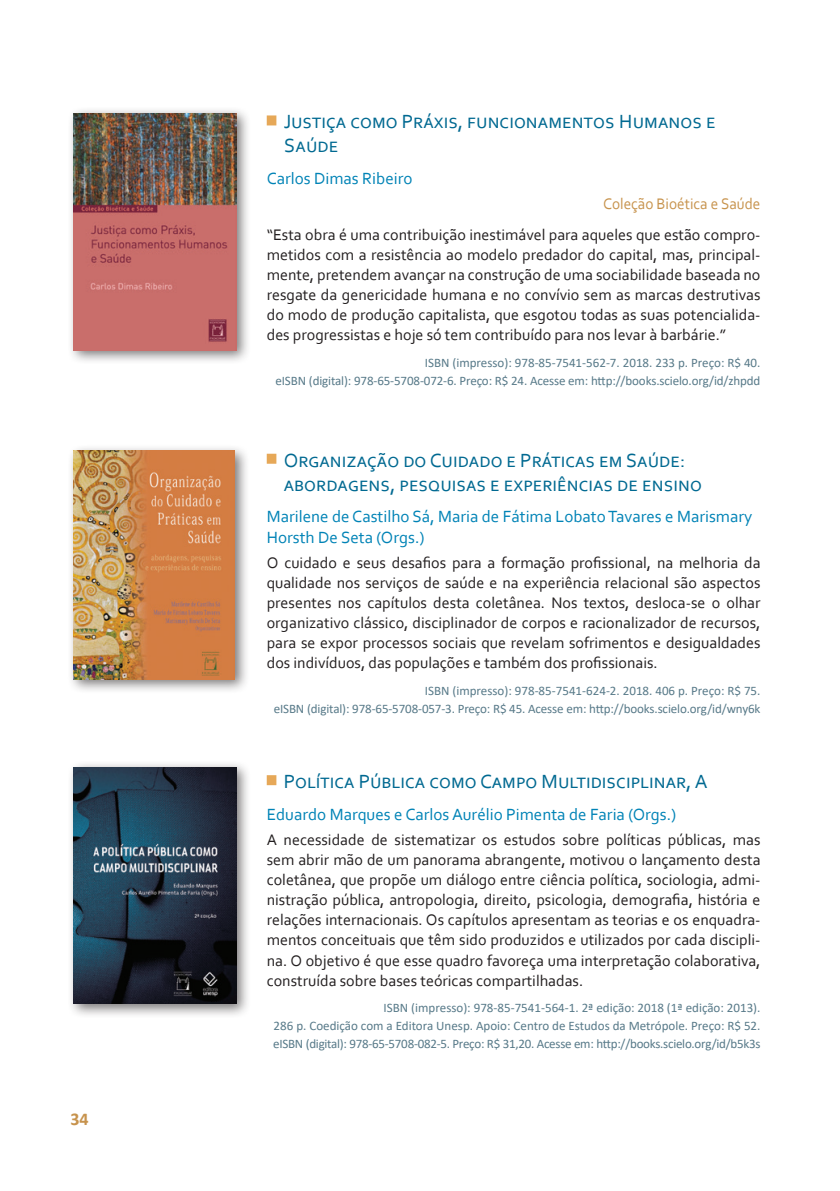
<style>
.page{position:relative;width:840px;height:1191px;background:#fff}
.page>*{position:absolute;margin:0;border:0;box-sizing:border-box;transform-origin:0 0}
.Titulo{font:20px/24px "Corbel";color:#006991}
.t1{font:700 18px "Calibri";color:#c7934d}
.Autor{font:17px/20.4px "Corbel";color:#0083b6}
.Resumo{font:16px/20px "Corbel";color:#231f20;text-align:justify}
.Colecao{font:16px "Corbel";color:#c7934d;scale:.95 1}
.Preço{font:13px/18px "Calibri";letter-spacing:-.01em;color:#587a89;text-align:right}
</style>
<div class="page">
<div style="left:266px;top:115px;width:10px;height:10px;background:#e6a858"></div>
<div style="left:266px;top:454px;width:10px;height:10px;background:#e6a858"></div>
<div style="left:266px;top:775px;width:10px;height:10px;background:#e6a858"></div>
<div style="left:67px;top:444px;width:183px;height:250px;background:#231f20;opacity:.6"></div>
<img style="left:74px;top:451px;width:160px;height:228px">
<div style="left:67px;top:760px;width:184px;height:258px;background:#231f20;opacity:.6"></div>
<img style="left:74px;top:767px;width:162px;height:236px">
<div style="left:67px;top:106px;width:184px;height:259px;background:#231f20;opacity:.6"></div>
<img style="left:74px;top:113px;width:162px;height:237px">
<p class="t1" style="left:70px;top:1106px;width:20px">34</p>
<p class="Titulo" style="left:283px;top:109px;width:433px">Justiça como Práxis, funcionamentos Humanos e<br>Saúde</p>
<p class="Autor" style="left:266px;top:168px;width:147px">Carlos Dimas Ribeiro</p>
<p class="Colecao" style="left:602px;top:194px;width:167px">Coleção Bioética e Saúde</p>
<p class="Resumo" style="left:266px;top:225px;width:495px">“Esta obra é uma contribuição inestimável para aqueles que estão compro&shy;metidos com a resistência ao modelo predador do capital, mas, principal&shy;mente, pretendem avançar na construção de uma sociabilidade baseada no resgate da genericidade humana e no convívio sem as marcas destrutivas do modo de produção capitalista, que esgotou todas as suas potencialida&shy;des progressistas e hoje só tem contribuído para nos levar à barbárie.”</p>
<p class="Preço" style="left:275px;top:353px;width:486px">ISBN (impresso): 978-85-7541-562-7. 2018. 233 p. Preço: R$ 40.<br>eISBN (digital): 978-65-5708-072-6. Preço: R$ 24. Acesse em: http://books.scielo.org/id/zhpdd</p>
<p class="Titulo" style="left:283px;top:447px;width:419px">Organização do Cuidado e Práticas em Saúde: abordagens, pesquisas e experiências de ensino</p>
<p class="Autor" style="left:266px;top:506px;width:486px">Marilene de Castilho Sá, Maria de Fátima Lobato Tavares e Marismary<br>Horsth De Seta (Orgs.)</p>
<p class="Resumo" style="left:266px;top:552px;width:495px">O cuidado e seus desafios para a formação profissional, na melhoria da qualidade nos serviços de saúde e na experiência relacional são aspectos presentes nos capítulos desta coletânea. Nos textos, desloca-se o olhar organizativo clássico, disciplinador de corpos e racionalizador de recursos, para se expor processos sociais que revelam sofrimentos e desigualdades dos indivíduos, das populações e também dos profissionais.</p>
<p class="Preço" style="left:273px;top:681px;width:488px">ISBN (impresso): 978-85-7541-624-2. 2018. 406 p. Preço: R$ 75.<br>eISBN (digital): 978-65-5708-057-3. Preço: R$ 45. Acesse em: http://books.scielo.org/id/wny6k</p>
<p class="Titulo" style="left:283px;top:769px;width:425px">Política Pública como Campo Multidisciplinar, A</p>
<p class="Autor" style="left:266px;top:803px;width:411px">Eduardo Marques e Carlos Aurélio Pimenta de Faria (Orgs.)</p>
<p class="Resumo" style="left:266px;top:829px;width:495px">A necessidade de sistematizar os estudos sobre políticas públicas, mas sem abrir mão de um panorama abrangente, motivou o lançamento desta coletânea, que propõe um diálogo entre ciência política, sociologia, admi&shy;nistração pública, antropologia, direito, psicologia, demografia, história e relações internacionais. Os capítulos apresentam as teorias e os enquadra&shy;mentos conceituais que têm sido produzidos e utilizados por cada discipli&shy;na. O objetivo é que esse quadro favoreça uma interpretação colaborativa, construída sobre bases teóricas compartilhadas.</p>
<p class="Preço" style="left:273px;top:998px;width:488px;text-align:justify;text-indent:110px">ISBN (impresso): 978-85-7541-564-1. 2ª edição: 2018 (1ª edição: 2013).<br>286 p. Coedição com a Editora Unesp. Apoio: Centro de Estudos da Metrópole. Preço: R$ 52. eISBN (digital): 978-65-5708-082-5. Preço: R$ 31,20. Acesse em: http://books.scielo.org/id/b5k3s</p>
</div>
